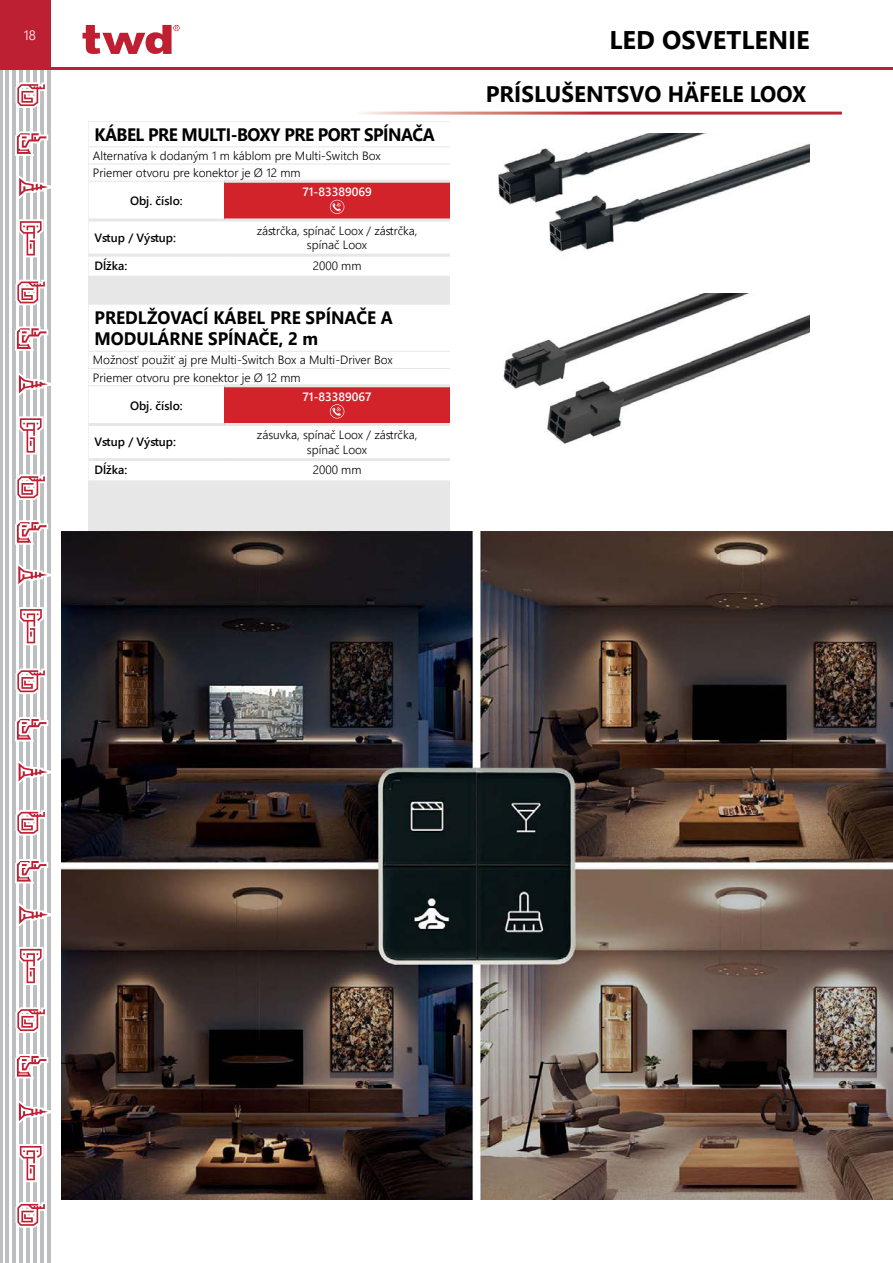
<style>
.page{position:relative;width:893px;height:1263px;background:#fff}
.page>*{position:absolute;margin:0;border:0;box-sizing:border-box;transform-origin:0 0}
.t1{font:700 25.5px "Segoe UI";color:#000}
.t2{font:700 22.5px "Segoe UI";color:#000}
.t3{font:700 18px/21.6px "Segoe UI";color:#000;scale:.95 1}
.t4{font:700 18px "Segoe UI";letter-spacing:-.03em;color:#000;scale:.95 1}
.t5{font:300 13.5px "Segoe UI";color:#fff}
.t6{font:300 12px/17.2px "Segoe UI";color:#000}
.t7{font:600 12px "Segoe UI";color:#000}
.t8{font:600 12px "Segoe UI";color:#fff}
</style>
<div class="page">
<hr style="left:19px;top:65px;width:4px;height:1198px;background:#bcbec0">
<hr style="left:26px;top:65px;width:4px;height:1198px;background:#bcbec0">
<hr style="left:33px;top:65px;width:4px;height:1198px;background:#bcbec0">
<hr style="left:40px;top:65px;width:3px;height:1198px;background:#bcbec0">
<hr style="left:47px;top:65px;width:3px;height:1198px;background:#bcbec0">
<hr style="left:13px;top:65px;width:3px;height:1198px;background:#bcbec0">
<hr style="left:6px;top:65px;width:3px;height:1198px;background:#bcbec0">
<hr style="left:0;top:65px;width:2px;height:1198px;background:#bcbec0">
<svg style="left:15px;top:131px;width:33px;height:25px"></svg>
<svg style="left:17px;top:82px;width:28px;height:26px"></svg>
<svg style="left:19px;top:219px;width:24px;height:38px"></svg>
<svg style="left:19px;top:174px;width:32px;height:27px"></svg>
<svg style="left:15px;top:326px;width:33px;height:25px"></svg>
<svg style="left:17px;top:280px;width:28px;height:25px"></svg>
<svg style="left:19px;top:416px;width:24px;height:38px"></svg>
<svg style="left:18px;top:371px;width:33px;height:27px"></svg>
<svg style="left:15px;top:520px;width:33px;height:25px"></svg>
<svg style="left:17px;top:474px;width:28px;height:26px"></svg>
<svg style="left:19px;top:607px;width:25px;height:38px"></svg>
<svg style="left:18px;top:562px;width:33px;height:26px"></svg>
<svg style="left:15px;top:717px;width:33px;height:24px"></svg>
<svg style="left:17px;top:668px;width:28px;height:26px"></svg>
<svg style="left:18px;top:759px;width:33px;height:27px"></svg>
<svg style="left:15px;top:859px;width:33px;height:24px"></svg>
<svg style="left:17px;top:810px;width:28px;height:25px"></svg>
<svg style="left:19px;top:947px;width:24px;height:38px"></svg>
<svg style="left:19px;top:901px;width:32px;height:27px"></svg>
<svg style="left:15px;top:1054px;width:33px;height:24px"></svg>
<svg style="left:17px;top:1007px;width:28px;height:26px"></svg>
<svg style="left:19px;top:1144px;width:24px;height:38px"></svg>
<svg style="left:18px;top:1099px;width:33px;height:26px"></svg>
<svg style="left:17px;top:1202px;width:28px;height:26px"></svg>
<div style="left:0;top:0;width:50px;height:70px;background:#be2033"></div>
<hr style="left:0;top:68px;width:893px;height:2px;background:#be2033">
<svg style="left:82px;top:25px;width:98px;height:29px"></svg>
<div style="left:89px;top:122px;width:361px;height:1068px;background:#e7e7e7"></div>
<div style="left:89px;top:122px;width:361px;height:154px;background:#fff"></div>
<div style="left:224px;top:181px;width:226px;height:39px;background:#d2232a"></div>
<hr style="left:89px;top:218px;width:135px;height:3px;background:#e6e7e8">
<hr style="left:224px;top:218px;width:226px;height:3px;background:#e6e7e8">
<hr style="left:89px;top:254px;width:135px;height:3px;background:#e6e7e8">
<hr style="left:224px;top:254px;width:226px;height:3px;background:#e6e7e8">
<hr style="left:224px;top:180px;width:226px;height:3px;background:#e6e7e8">
<hr style="left:89px;top:146px;width:135px;height:1px;background:#e6e7e8">
<hr style="left:224px;top:146px;width:226px;height:1px;background:#e6e7e8">
<hr style="left:89px;top:164px;width:135px;height:1px;background:#e6e7e8">
<hr style="left:224px;top:164px;width:226px;height:1px;background:#e6e7e8">
<hr style="left:89px;top:181px;width:135px;height:1px;background:#e6e7e8">
<svg style="left:330px;top:200px;width:14px;height:14px"></svg>
<div style="left:89px;top:305px;width:361px;height:175px;background:#fff"></div>
<div style="left:224px;top:386px;width:226px;height:38px;background:#d2232a"></div>
<hr style="left:89px;top:423px;width:135px;height:3px;background:#e6e7e8">
<hr style="left:224px;top:423px;width:226px;height:3px;background:#e6e7e8">
<hr style="left:89px;top:458px;width:135px;height:3px;background:#e6e7e8">
<hr style="left:224px;top:458px;width:226px;height:3px;background:#e6e7e8">
<hr style="left:224px;top:384px;width:226px;height:3px;background:#e6e7e8">
<hr style="left:89px;top:351px;width:135px;height:1px;background:#e6e7e8">
<hr style="left:224px;top:351px;width:226px;height:1px;background:#e6e7e8">
<hr style="left:89px;top:368px;width:135px;height:1px;background:#e6e7e8">
<hr style="left:224px;top:368px;width:226px;height:1px;background:#e6e7e8">
<hr style="left:89px;top:385px;width:135px;height:1px;background:#e6e7e8">
<svg style="left:330px;top:404px;width:14px;height:14px"></svg>
<img style="left:498px;top:133px;width:311px;height:119px">
<img style="left:503px;top:293px;width:307px;height:151px">
<img style="left:61px;top:531px;width:832px;height:668px">
<p class="t5" style="left:24px;top:22px;width:14px">18</p>
<h3 class="t4" style="left:95px;top:117px;width:360px">KÁBEL PRE MULTI-BOXY PRE PORT SPÍNAČA</h3>
<p class="t6" style="left:93px;top:146px;width:289px">Alternatíva k dodaným 1 m káblom pre Multi-Switch Box<br>Priemer otvoru pre konektor je Ø 12 mm</p>
<p class="t7" style="left:130px;top:189px;width:54px">Obj. číslo:</p>
<p class="t8" style="left:302px;top:180px;width:71px">71-83389069</p>
<p class="t7" style="left:95px;top:226px;width:83px">Vstup / Výstup:</p>
<p class="t6" style="left:257px;top:222px;width:162px;line-height:14.4px;text-align:center">zástrčka, spínač Loox / zástrčka, spínač Loox</p>
<p class="t7" style="left:95px;top:254px;width:34px">Dĺžka:</p>
<p class="t6" style="left:313px;top:256px;width:50px">2000 mm</p>
<h3 class="t3" style="left:95px;top:305px;width:316px">PREDLŽOVACÍ KÁBEL PRE SPÍNAČE A<br>MODULÁRNE SPÍNAČE, 2 m</h3>
<p class="t6" style="left:93px;top:350px;width:302px">Možnosť použiť aj pre Multi-Switch Box a Multi-Driver Box<br>Priemer otvoru pre konektor je Ø 12 mm</p>
<p class="t7" style="left:130px;top:394px;width:54px">Obj. číslo:</p>
<p class="t8" style="left:302px;top:385px;width:71px">71-83389067</p>
<p class="t7" style="left:95px;top:431px;width:83px">Vstup / Výstup:</p>
<p class="t6" style="left:257px;top:427px;width:162px;line-height:14.4px;text-align:center">zásuvka, spínač Loox / zástrčka, spínač Loox</p>
<p class="t7" style="left:95px;top:459px;width:34px">Dĺžka:</p>
<p class="t6" style="left:313px;top:460px;width:50px">2000 mm</p>
<h1 class="t1" style="left:610px;top:16px;width:202px">LED OSVETLENIE</h1>
<h2 class="t2" style="left:486px;top:73px;width:322px">PRÍSLUŠENTSVO HÄFELE LOOX</h2>
</div>
